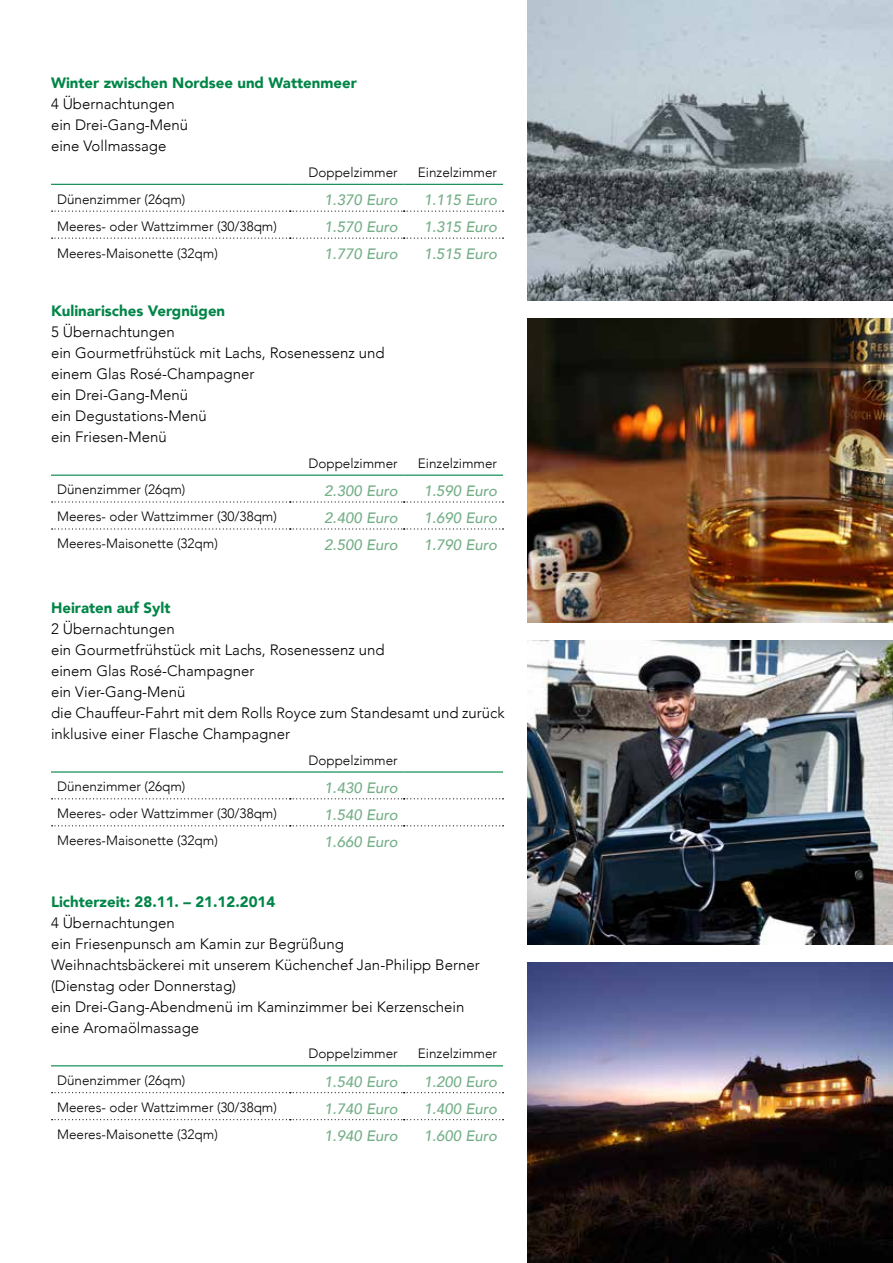
<style>
.page{position:relative;width:893px;height:1263px;background:#fff}
.page>*{position:absolute;margin:0;border:0;box-sizing:border-box;transform-origin:0 0}
.t1{font:300 15px/21px "Avenir";color:#000}
.t2{font:italic 500 15px "Avenir";color:#75af88}
.t3{font:900 15px "Avenir";color:#008547}
.t4{font:300 13.5px "Avenir";color:#000}
</style>
<div class="page">
<img style="left:527px;top:0;width:366px;height:300px">
<img style="left:527px;top:318px;width:366px;height:304px">
<img style="left:527px;top:640px;width:366px;height:305px">
<img style="left:527px;top:963px;width:366px;height:300px">
<hr style="left:51px;top:184px;width:239px;height:1px;background:#008547">
<hr style="left:290px;top:184px;width:114px;height:1px;background:#008547">
<hr style="left:404px;top:184px;width:99px;height:1px;background:#008547">
<svg style="left:52px;top:211px;width:452px;height:1px"></svg>
<svg style="left:52px;top:238px;width:452px;height:1px"></svg>
<hr style="left:51px;top:475px;width:239px;height:1px;background:#008547">
<hr style="left:290px;top:475px;width:114px;height:1px;background:#008547">
<hr style="left:404px;top:475px;width:99px;height:1px;background:#008547">
<svg style="left:52px;top:501px;width:452px;height:1px"></svg>
<svg style="left:52px;top:528px;width:452px;height:1px"></svg>
<hr style="left:51px;top:771px;width:239px;height:1px;background:#008547">
<hr style="left:290px;top:771px;width:114px;height:1px;background:#008547">
<hr style="left:404px;top:771px;width:99px;height:1px;background:#008547">
<svg style="left:52px;top:798px;width:452px;height:1px"></svg>
<svg style="left:52px;top:825px;width:452px;height:1px"></svg>
<hr style="left:51px;top:1065px;width:239px;height:1px;background:#008547">
<hr style="left:290px;top:1065px;width:114px;height:1px;background:#008547">
<hr style="left:404px;top:1065px;width:99px;height:1px;background:#008547">
<svg style="left:52px;top:1092px;width:452px;height:1px"></svg>
<svg style="left:52px;top:1119px;width:452px;height:1px"></svg>
<p class="t3" style="left:51px;top:70px;width:307px">Winter zwischen Nordsee und Wattenmeer</p>
<p class="t1" style="left:51px;top:94px;width:139px">4 Übernachtungen ein Drei-Gang-Menü eine Vollmassage</p>
<p class="t4" style="left:308px;top:164px;width:91px">Doppelzimmer</p>
<p class="t4" style="left:418px;top:164px;width:81px">Einzelzimmer</p>
<p class="t4" style="left:57px;top:191px;width:130px">Dünenzimmer (26qm)</p>
<p class="t2" style="left:324px;top:191px;width:75px">1.370 Euro</p>
<p class="t2" style="left:424px;top:191px;width:75px">1.115 Euro</p>
<p class="t4" style="left:57px;top:218px;width:221px">Meeres- oder Wattzimmer (30/38qm)</p>
<p class="t2" style="left:324px;top:218px;width:75px">1.570 Euro</p>
<p class="t2" style="left:424px;top:218px;width:75px">1.315 Euro</p>
<p class="t4" style="left:57px;top:245px;width:162px">Meeres-Maisonette (32qm)</p>
<p class="t2" style="left:324px;top:245px;width:75px">1.770 Euro</p>
<p class="t2" style="left:424px;top:245px;width:75px">1.515 Euro</p>
<p class="t3" style="left:51px;top:298px;width:176px">Kulinarisches Vergnügen</p>
<p class="t1" style="left:51px;top:321px;width:335px">5 Übernachtungen<br>ein Gourmetfrühstück mit Lachs, Rosenessenz und einem Glas Rosé-Champagner<br>ein Drei-Gang-Menü<br>ein Degustations-Menü<br>ein Friesen-Menü</p>
<p class="t4" style="left:308px;top:455px;width:91px">Doppelzimmer</p>
<p class="t4" style="left:418px;top:455px;width:81px">Einzelzimmer</p>
<p class="t4" style="left:57px;top:482px;width:130px">Dünenzimmer (26qm)</p>
<p class="t2" style="left:324px;top:482px;width:75px">2.300 Euro</p>
<p class="t2" style="left:424px;top:482px;width:75px">1.590 Euro</p>
<p class="t4" style="left:57px;top:509px;width:221px">Meeres- oder Wattzimmer (30/38qm)</p>
<p class="t2" style="left:324px;top:509px;width:75px">2.400 Euro</p>
<p class="t2" style="left:424px;top:509px;width:75px">1.690 Euro</p>
<p class="t4" style="left:57px;top:536px;width:162px">Meeres-Maisonette (32qm)</p>
<p class="t2" style="left:324px;top:536px;width:75px">2.500 Euro</p>
<p class="t2" style="left:424px;top:536px;width:75px">1.790 Euro</p>
<p class="t3" style="left:51px;top:595px;width:121px">Heiraten auf Sylt</p>
<p class="t1" style="left:51px;top:618px;width:455px">2 Übernachtungen<br>ein Gourmetfrühstück mit Lachs, Rosenessenz und<br>einem Glas Rosé-Champagner<br>ein Vier-Gang-Menü<br>die Chauffeur-Fahrt mit dem Rolls Royce zum Standesamt und zurück inklusive einer Flasche Champagner</p>
<p class="t4" style="left:308px;top:752px;width:91px">Doppelzimmer</p>
<p class="t4" style="left:57px;top:779px;width:130px">Dünenzimmer (26qm)</p>
<p class="t2" style="left:324px;top:779px;width:75px">1.430 Euro</p>
<p class="t4" style="left:57px;top:806px;width:221px">Meeres- oder Wattzimmer (30/38qm)</p>
<p class="t2" style="left:324px;top:806px;width:75px">1.540 Euro</p>
<p class="t4" style="left:57px;top:833px;width:162px">Meeres-Maisonette (32qm)</p>
<p class="t2" style="left:324px;top:833px;width:75px">1.660 Euro</p>
<p class="t3" style="left:51px;top:889px;width:226px">Lichterzeit: 28.11. – 21.12.2014</p>
<p class="t1" style="left:51px;top:912px;width:430px">4 Übernachtungen<br>ein Friesenpunsch am Kamin zur Begrüßung Weihnachtsbäckerei mit unserem Küchenchef Jan-Philipp Berner (Dienstag oder Donnerstag)<br>ein Drei-Gang-Abendmenü im Kaminzimmer bei Kerzenschein eine Aromaölmassage</p>
<p class="t4" style="left:308px;top:1046px;width:91px">Doppelzimmer</p>
<p class="t4" style="left:418px;top:1046px;width:81px">Einzelzimmer</p>
<p class="t4" style="left:57px;top:1072px;width:130px">Dünenzimmer (26qm)</p>
<p class="t2" style="left:324px;top:1072px;width:75px">1.540 Euro</p>
<p class="t2" style="left:424px;top:1072px;width:75px">1.200 Euro</p>
<p class="t4" style="left:57px;top:1099px;width:221px">Meeres- oder Wattzimmer (30/38qm)</p>
<p class="t2" style="left:324px;top:1099px;width:75px">1.740 Euro</p>
<p class="t2" style="left:424px;top:1099px;width:75px">1.400 Euro</p>
<p class="t4" style="left:57px;top:1126px;width:162px">Meeres-Maisonette (32qm)</p>
<p class="t2" style="left:324px;top:1126px;width:75px">1.940 Euro</p>
<p class="t2" style="left:424px;top:1126px;width:75px">1.600 Euro</p>
</div>
